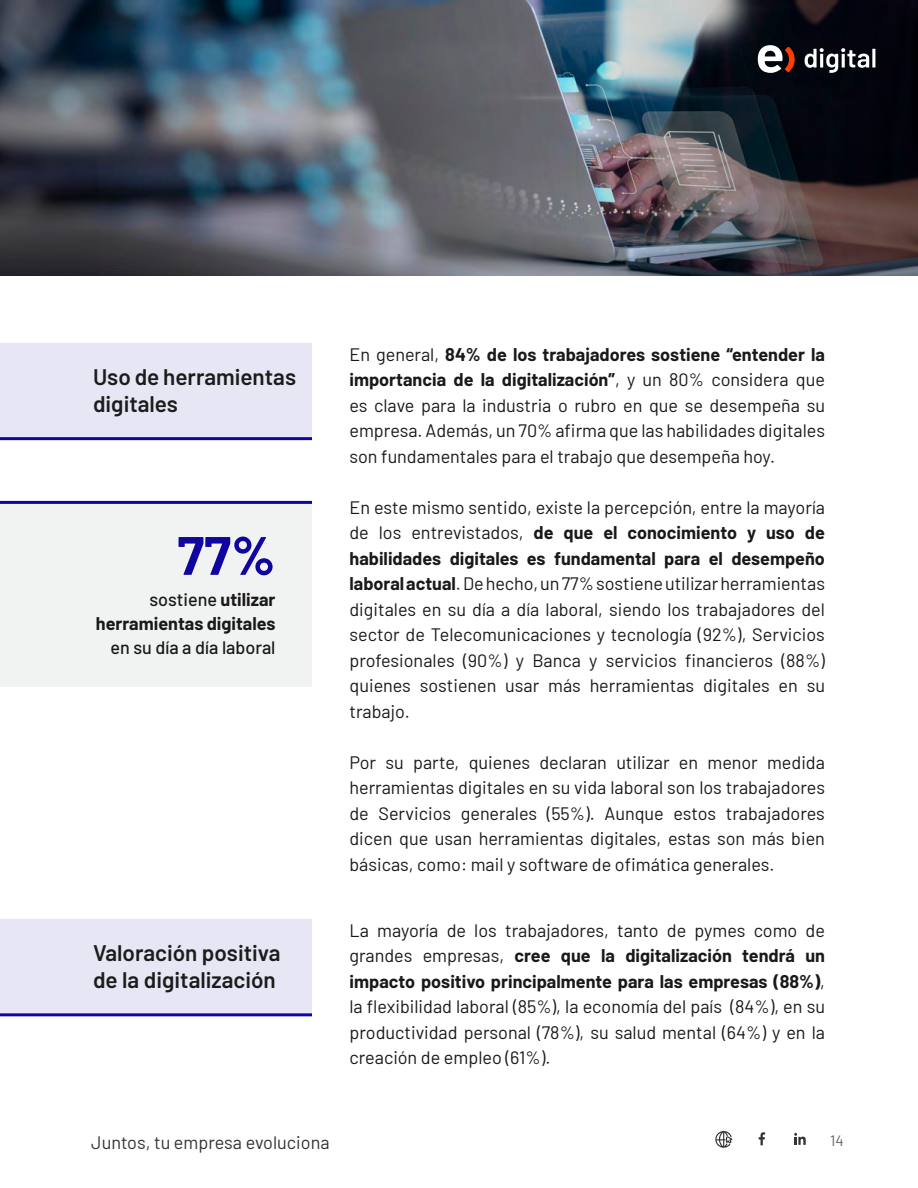
<style>
.page{position:relative;width:918px;height:1188px;background:#fff}
.page>*{position:absolute;margin:0;border:0;box-sizing:border-box;transform-origin:0 0}
.t1{font:700 54px "Barlow";color:#10069f}
.t2{font:600 22.5px/27px "Barlow";color:#1b1c1c}
.t3{font:18px/25.5px "Barlow";color:#191919;text-align:justify}
.t4{font:700 18px/24px "Barlow";color:#191919;text-align:right}
.t5{font:18px "Barlow";color:#333}
.t6{font:500 18px "Barlow";color:#191919}
.t7{font:15px "Barlow";color:#636363}
.s1{font-weight:500}
.s2{font-weight:700}
</style>
<div class="page">
<img style="left:0;top:0;width:525px;height:276px">
<img style="left:525px;top:0;width:393px;height:276px">
<svg style="left:794px;top:1133px;width:12px;height:12px"></svg>
<svg style="left:715px;top:1131px;width:17px;height:17px"></svg>
<svg style="left:759px;top:1132px;width:6px;height:13px"></svg>
<svg style="left:758px;top:45px;width:37px;height:28px"></svg>
<svg style="left:805px;top:48px;width:64px;height:25px"></svg>
<hr style="left:872px;top:49px;width:3px;height:19px;background:#fff">
<div style="left:0;top:504px;width:312px;height:183px;background:#f1f2f2"></div>
<div style="left:0;top:343px;width:312px;height:96px;background:#e7e6f5"></div>
<hr style="left:0;top:501px;width:312px;height:3px;background:#10069f">
<hr style="left:0;top:437px;width:312px;height:3px;background:#10069f">
<div style="left:0;top:919px;width:312px;height:96px;background:#e7e6f5"></div>
<hr style="left:0;top:1013px;width:312px;height:3px;background:#10069f">
<p class="t2" style="left:93px;top:362px;width:205px">Uso de herramientas digitales</p>
<h1 class="t1" style="left:177px;top:515px;width:100px">77%</h1>
<p class="t4" style="left:96px;top:586px;width:181px"><span class="s1">sostiene</span> utilizar herramientas digitales</p>
<p class="t6" style="left:110px;top:634px;width:167px">en su día a día laboral</p>
<p class="t2" style="left:93px;top:938px;width:189px">Valoración positiva de la digitalización</p>
<p class="t3" style="left:350px;top:340px;width:477px">En general, <span class="s2">84% de los trabajadores sostiene “entender la importancia de la digitalización”</span>, y un 80% considera que es clave para la industria o rubro en que se desempeña su empresa. Además, un 70% afirma que las habilidades digitales son fundamentales para el trabajo que desempeña hoy.</p>
<p class="t3" style="left:350px;top:493px;width:477px">En este mismo sentido, existe la percepción, entre la mayoría de los entrevistados, <span class="s2">de que el conocimiento y uso de habilidades digitales es fundamental para el desempeño laboral actual</span>. De hecho, un 77% sostiene utilizar herramientas digitales en su día a día laboral, siendo los trabajadores del sector de Telecomunicaciones y tecnología (92%), Servicios profesionales (90%) y Banca y servicios financieros (88%) quienes sostienen usar más herramientas digitales en su trabajo.</p>
<p class="t3" style="left:350px;top:748px;width:477px">Por su parte, quienes declaran utilizar en menor medida herramientas digitales en su vida laboral son los trabajadores de Servicios generales (55%). Aunque estos trabajadores dicen que usan herramientas digitales, estas son más bien básicas, como: mail y software de ofimática generales.</p>
<p class="t3" style="left:350px;top:916px;width:477px">La mayoría de los trabajadores, tanto de pymes como de grandes empresas, <span class="s2">cree que la digitalización tendrá un impacto positivo principalmente para las empresas (88%)</span>, la flexibilidad laboral (85%), la economía del país (84%), en su productividad personal (78%), su salud mental (64%) y en la creación de empleo (61%).</p>
<p class="t5" style="left:91px;top:1129px;width:240px">Juntos, tu empresa evoluciona</p>
<p class="t7" style="left:830px;top:1130px;width:15px">14</p>
</div>
